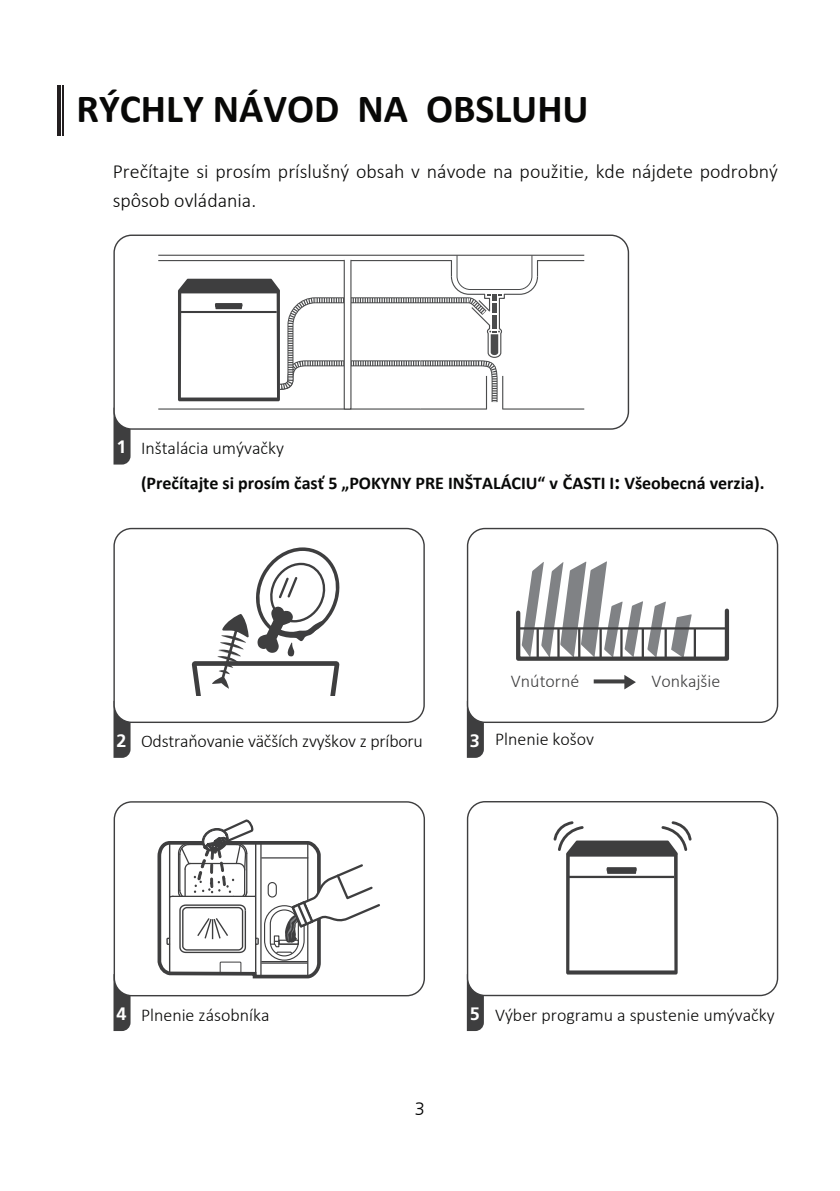
<style>
.page{position:relative;width:840px;height:1191px;background:#fff}
.page>*{position:absolute;margin:0;border:0;box-sizing:border-box;transform-origin:0 0}
.t1{font:700 40px "Calibri";color:#080807}
.t2{font:300 20px/28.6px "Calibri";color:#080807}
.t3{font:300 18px "Calibri";color:#080807}
.t4{font:700 18px/35.4px "Calibri";color:#080908}
.t5{font:300 18px "Calibri";color:#3e3e3f}
.t6{font:300 18px "Frutiger CE";color:#fff}
.t7{font:300 18px "Frutiger CE45";color:#000}
.s1{font-family:"Frutiger CE";font-weight:300;color:#fff}
.s2{font-weight:300}
.s3{color:#080807}
.s4{font-family:"Source Han Sans CN";color:#080807}
.s5{font-family:"Frutiger CE";color:#fff}
</style>
<div class="page">
<svg style="left:466px;top:983px;width:17px;height:48px"></svg>
<hr style="left:57px;top:85px;width:3px;height:50px;background:#231f20">
<hr style="left:62px;top:85px;width:1px;height:50px;background:#231f20">
<svg style="left:113px;top:710px;width:17px;height:48px"></svg>
<div style="left:113px;top:528px;width:311px;height:195px;background:#fff;border:1px solid #3e3e3f;border-radius:17px"></div>
<svg style="left:466px;top:710px;width:17px;height:48px"></svg>
<div style="left:466px;top:528px;width:311px;height:195px;background:#fff;border:1px solid #3e3e3f;border-radius:17px"></div>
<svg style="left:113px;top:983px;width:17px;height:48px"></svg>
<div style="left:466px;top:801px;width:311px;height:195px;background:#fff;border:1px solid #3e3e3f;border-radius:17px"></div>
<svg style="left:192px;top:547px;width:148px;height:149px"></svg>
<svg style="left:516px;top:561px;width:214px;height:100px"></svg>
<hr style="left:578px;top:628px;width:2px;height:30px;background:#3e3e3f">
<hr style="left:536px;top:628px;width:2px;height:30px;background:#3e3e3f">
<hr style="left:557px;top:628px;width:2px;height:30px;background:#3e3e3f">
<hr style="left:599px;top:628px;width:2px;height:30px;background:#3e3e3f">
<hr style="left:620px;top:628px;width:2px;height:30px;background:#3e3e3f">
<hr style="left:641px;top:628px;width:2px;height:30px;background:#3e3e3f">
<hr style="left:664px;top:628px;width:2px;height:30px;background:#3e3e3f">
<hr style="left:518px;top:627px;width:208px;height:2px;background:#3e3e3f">
<hr style="left:693px;top:628px;width:2px;height:30px;background:#3e3e3f">
<svg style="left:624px;top:675px;width:11px;height:14px"></svg>
<svg style="left:553px;top:821px;width:139px;height:153px"></svg>
<svg style="left:113px;top:417px;width:17px;height:47px"></svg>
<div style="left:113px;top:234px;width:515px;height:196px;background:#fff;border:1px solid #3e3e3f;border-radius:17px"></div>
<svg style="left:158px;top:255px;width:426px;height:154px"></svg>
<hr style="left:179px;top:311px;width:97px;height:2px;background:#3e3e3f">
<svg style="left:593px;top:679px;width:34px;height:4px"></svg>
<div style="left:113px;top:801px;width:312px;height:195px;background:#fff;border:1px solid #3e3e3f;border-radius:17px"></div>
<svg style="left:157px;top:819px;width:223px;height:160px"></svg>
<h1 class="t1" style="left:76px;top:88px;width:513px">RÝCHLY NÁVOD NA OBSLUHU</h1>
<p class="t2" style="left:113px;top:158px;width:666px">Prečítajte si prosím príslušný obsah v návode na použitie, kde nájdete podrobný spôsob ovládania.</p>
<p class="t4" style="left:141px;top:430px;width:624px;text-indent:-24px"><span class="s1">1</span> <span class="s2">Inštalácia umývačky<br></span>(Prečítajte si prosím časť 5 „POKYNY PRE INŠTALÁCIU“ v <span class="s3">ČASTI I</span><span class="s4">:</span> <span class="s3">Všeobecná verzia).</span></p>
<p class="t5" style="left:510px;top:672px;width:70px">Vnútorné</p>
<p class="t3" style="left:116px;top:732px;width:308px"><span class="s5">2</span> Odstraňovanie väčších zvyškov z príboru</p>
<p class="t3" style="left:469px;top:730px;width:126px"><span class="s5">3</span> Plnenie košov</p>
<p class="t5" style="left:651px;top:672px;width:70px">Vonkajšie</p>
<p class="t3" style="left:116px;top:1005px;width:154px"><span class="s5">4</span> Plnenie zásobníka</p>
<p class="t3" style="left:495px;top:1005px;width:281px">Výber programu a spustenie umývačky</p>
<p class="t6" style="left:469px;top:1006px;width:12px">5</p>
<p class="t7" style="left:415px;top:1098px;width:12px">3</p>
</div>
